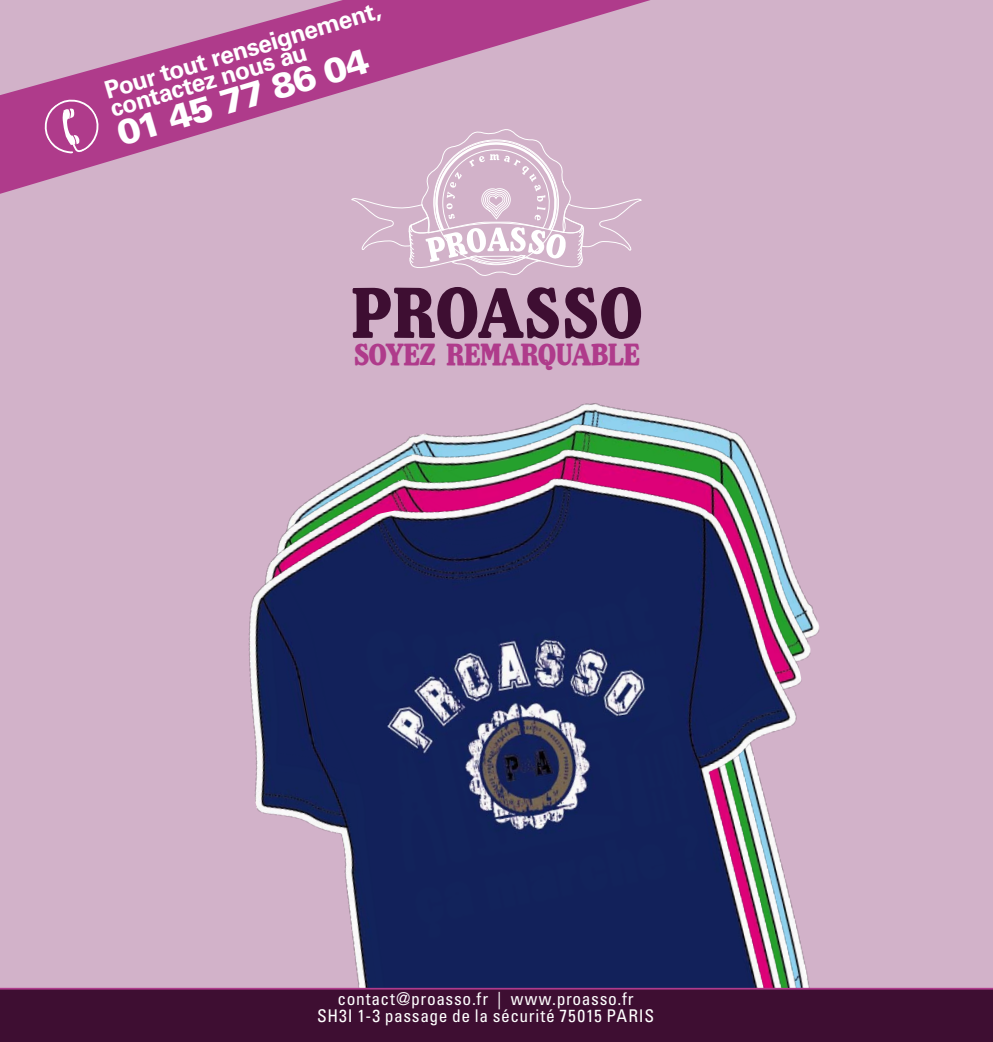
<style>
.page{position:relative;width:993px;height:1042px;background:#fff}
.page>*{position:absolute;margin:0;border:0;box-sizing:border-box;transform-origin:0 0}
.t1{font:70px "Heineken";letter-spacing:.01em;color:#3e0e32}
.t2{font:900 35px "Univers LT Std";color:#fff}
.t3{font:29.75px "Heineken";letter-spacing:-.015em;color:#af3b8b}
.t4{font:700 24.5px/19.8px "Univers LT Std";color:#fff}
.t5{font:condensed 17.5px/17.5px "Univers LT Std";letter-spacing:.035em;color:#fff;text-align:center}
</style>
<div class="page">
<div style="left:0;top:0;width:992px;height:1042px;background:#d2b2c9"></div>
<img style="left:408px;top:412px;width:463px;height:576px">
<img style="left:218px;top:439px;width:644px;height:549px">
<div style="left:0;top:988px;width:992px;height:54px;background:#3e0e32"></div>
<hr style="left:0;top:988px;width:992px;height:1px;background:#af3b8b">
<svg style="left:351px;top:194px;width:291px;height:82px"></svg>
<svg style="left:0;top:0;width:650px;height:194px"></svg>
<svg style="left:43px;top:97px;width:57px;height:57px;background:#bc5c9e"></svg>
<h3 class="t4" style="left:102px;top:80px;width:288px;rotate:-16deg">Pour tout renseignement, contactez nous au</h3>
<h2 class="t2" style="left:112px;top:112px;width:262px;rotate:-16deg">01 45 77 86 04</h2>
<h1 class="t1" style="left:350px;top:283px;width:293px">PROASSO</h1>
<h3 class="t3" style="left:353px;top:342px;width:288px">SOYEZ REMARQUABLE</h3>
<p class="t5" style="left:317px;top:989px;width:338px">contact@proasso.fr | www.proasso.fr<br>SH3I 1-3 passage de la sécurité 75015 PARIS</p>
</div>
